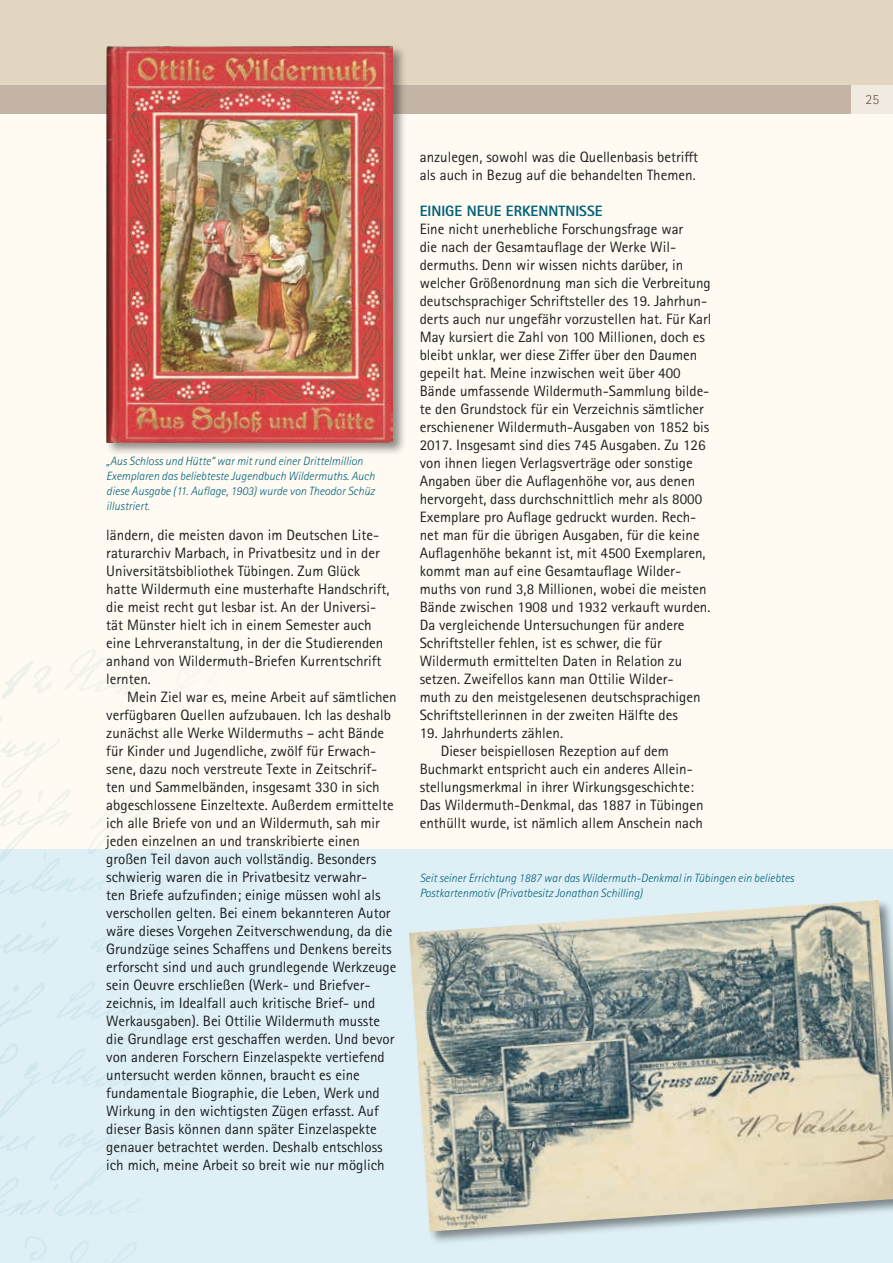
<style>
.page{position:relative;width:893px;height:1263px;background:#fff}
.page>*{position:absolute;margin:0;border:0;box-sizing:border-box;transform-origin:0 0}
.t1{font:15px/18px "Rotis Sans Serif Pro";color:#1d1e1f}
.t2{font:800 15px "Rotis Sans Serif Pro";color:#006178}
.t3{font:300 14.25px "Rotis Sans Serif Pro";color:#6e5d4c}
.t4{font:italic 300 12px/15px "Rotis Sans Serif Pro";color:#006178}
</style>
<div class="page">
<div style="left:0;top:114px;width:893px;height:804px;background:#fffbf3"></div>
<div style="left:0;top:850px;width:893px;height:413px;background:#def0f6"></div>
<div style="left:0;top:0;width:893px;height:108px;background:#e3d6c0"></div>
<div style="left:0;top:85px;width:893px;height:29px;background:#c4b4a5"></div>
<div style="left:852px;top:85px;width:41px;height:29px;background:#f0eae0"></div>
<div style="left:105px;top:44px;width:302px;height:413px;background:#1d1e1f;opacity:.5"></div>
<img style="left:106px;top:45px;width:287px;height:397px">
<div style="left:407px;top:898px;width:486px;height:347px;background:#1d1e1f;opacity:.5"></div>
<img style="left:409px;top:900px;width:484px;height:331px">
<p class="t4" style="left:106px;top:454px;width:270px">„Aus Schloss und Hütte“ war mit rund einer Drittelmillion Exemplaren das beliebteste Jugendbuch Wildermuths. Auch diese Ausgabe (11. Auflage, 1903) wurde von Theodor Schüz illustriert.</p>
<p class="t1" style="left:106px;top:526px;width:285px">ländern, die meisten davon im Deutschen Lite&shy;raturarchiv Marbach, in Privatbesitz und in der Universitätsbibliothek Tübingen. Zum Glück hatte Wildermuth eine musterhafte Handschrift, die meist recht gut lesbar ist. An der Universi&shy;tät Münster hielt ich in einem Semester auch eine Lehrveranstaltung, in der die Studierenden anhand von Wildermuth-Briefen Kurrentschrift lernten.</p>
<p class="t1" style="left:106px;top:688px;width:292px;text-indent:21px">Mein Ziel war es, meine Arbeit auf sämtlichen verfügbaren Quellen aufzubauen. Ich las deshalb zunächst alle Werke Wildermuths – acht Bände für Kinder und Jugendliche, zwölf für Erwach&shy;sene, dazu noch verstreute Texte in Zeitschrif&shy;ten und Sammelbänden, insgesamt 330 in sich abgeschlossene Einzeltexte. Außerdem ermittelte ich alle Briefe von und an Wildermuth, sah mir jeden einzelnen an und transkribierte einen großen Teil davon auch vollständig. Besonders schwierig waren die in Privatbesitz verwahr-<br>ten Briefe aufzufinden; einige müssen wohl als verschollen gelten. Bei einem bekannteren Autor wäre dieses Vorgehen Zeitverschwendung, da die Grundzüge seines Schaffens und Denkens bereits erforscht sind und auch grundlegende Werkzeuge sein Oeuvre erschließen (Werk- und Briefver&shy;zeichnis, im Idealfall auch kritische Brief- und Werkausgaben). Bei Ottilie Wildermuth musste die Grundlage erst geschaffen werden. Und bevor von anderen Forschern Einzelaspekte vertiefend untersucht werden können, braucht es eine fundamentale Biographie, die Leben, Werk und Wirkung in den wichtigsten Zügen erfasst. Auf dieser Basis können dann später Einzelaspekte genauer betrachtet werden. Deshalb entschloss ich mich, meine Arbeit so breit wie nur möglich</p>
<p class="t1" style="left:420px;top:148px;width:280px">anzulegen, sowohl was die Quellenbasis betrifft als auch in Bezug auf die behandelten Themen.</p>
<p class="t2" style="left:420px;top:201px;width:184px">EINIGE NEUE ERKENNTNISSE</p>
<p class="t1" style="left:420px;top:220px;width:293px">Eine nicht unerhebliche Forschungsfrage war<br>die nach der Gesamtauflage der Werke Wil&shy;dermuths. Denn wir wissen nichts darüber, in welcher Größenordnung man sich die Verbreitung deutschsprachiger Schriftsteller des 19. Jahrhun&shy;derts auch nur ungefähr vorzustellen hat. Für Karl May kursiert die Zahl von 100 Millionen, doch es bleibt unklar, wer diese Ziffer über den Daumen gepeilt hat. Meine inzwischen weit über 400<br>Bände umfassende Wildermuth-Sammlung bilde&shy;te den Grundstock für ein Verzeichnis sämtlicher erschienener Wildermuth-Ausgaben von 1852 bis 2017. Insgesamt sind dies 745 Ausgaben. Zu 126 von ihnen liegen Verlagsverträge oder sonstige Angaben über die Auflagenhöhe vor, aus denen hervorgeht, dass durchschnittlich mehr als 8000<br>Exemplare pro Auflage gedruckt wurden. Rech&shy;net man für die übrigen Ausgaben, für die keine Auflagenhöhe bekannt ist, mit 4500 Exemplaren, kommt man auf eine Gesamtauflage Wilder&shy;muths von rund 3,8 Millionen, wobei die meisten Bände zwischen 1908 und 1932 verkauft wurden.<br>Da vergleichende Untersuchungen für andere Schriftsteller fehlen, ist es schwer, die für Wildermuth ermittelten Daten in Relation zu setzen. Zweifellos kann man Ottilie Wilder-<br>muth zu den meistgelesenen deutschsprachigen Schriftstellerinnen in der zweiten Hälfte des</p>
<p class="t1" style="left:420px;top:724px;width:145px">19. Jahrhunderts zählen.</p>
<p class="t1" style="left:441px;top:742px;width:230px">Dieser beispiellosen Rezeption auf dem</p>
<p class="t1" style="left:420px;top:760px;width:274px">Buchmarkt entspricht auch ein anderes Allein-</p>
<p class="t1" style="left:420px;top:778px;width:276px">stellungsmerkmal in ihrer Wirkungsgeschichte:</p>
<p class="t1" style="left:420px;top:796px;width:285px">Das Wildermuth-Denkmal, das 1887 in Tübingen</p>
<p class="t1" style="left:420px;top:814px;width:285px">enthüllt wurde, ist nämlich allem Anschein nach</p>
<p class="t4" style="left:420px;top:870px;width:376px">Seit seiner Errichtung 1887 war das Wildermuth-Denkmal in Tübingen ein beliebtes<br>Postkartenmotiv (Privatbesitz Jonathan Schilling)</p>
<p class="t3" style="left:866px;top:91px;width:15px">25</p>
</div>
